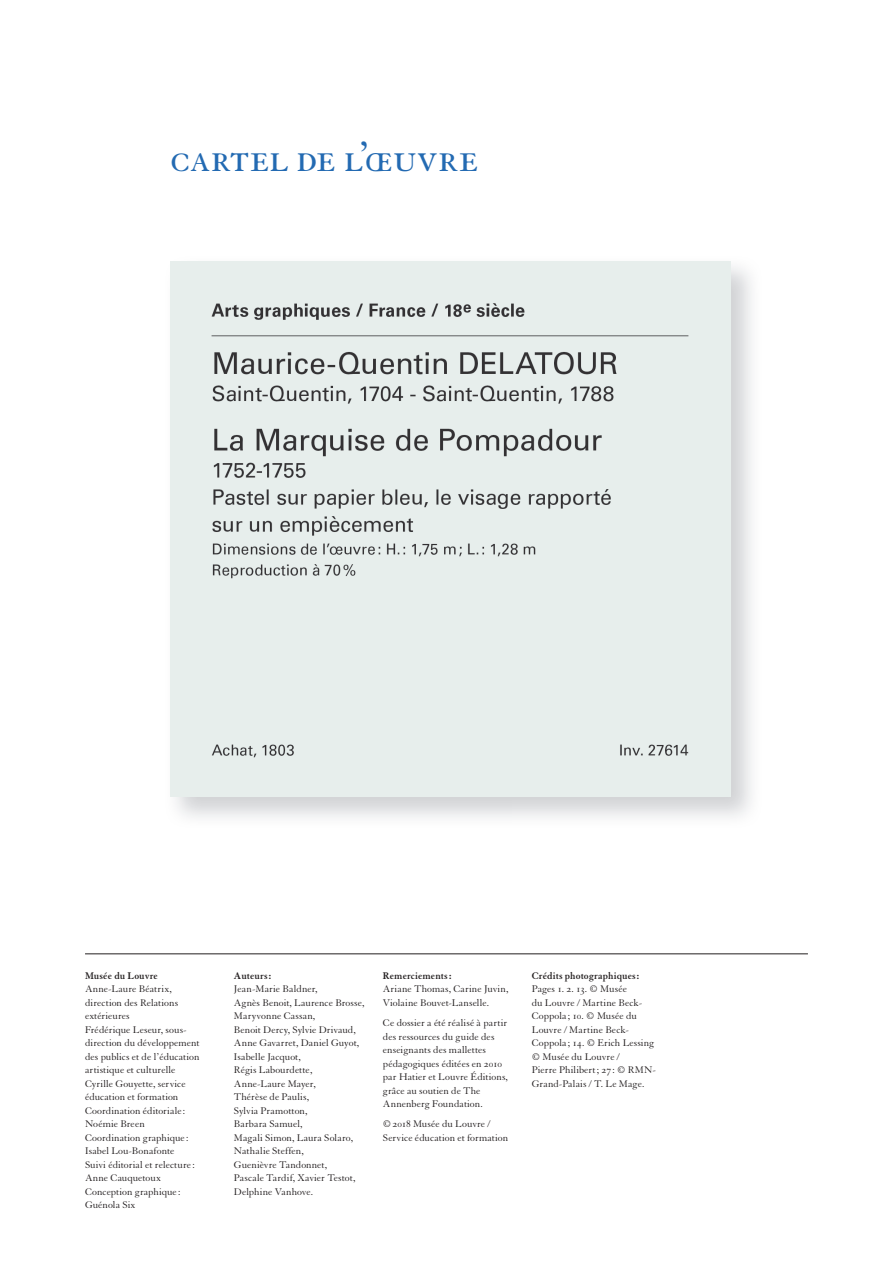
<style>
.page{position:relative;width:893px;height:1263px;background:#fff}
.page>*{position:absolute;margin:0;border:0;box-sizing:border-box;transform-origin:0 0}
.t1{font:45px "Granjon LT Std";letter-spacing:-.005em;color:#236ab2}
.t2{font:10.5px/13.5px "Granjon LT Std";letter-spacing:.01em;color:#231f20}
.t3{font:700 10.5px "Granjon LT Std";letter-spacing:.01em;color:#231f20}
</style>
<div class="page">
<div style="left:170px;top:261px;width:560px;height:536px;background:#e7eeec"></div>
<hr style="left:85px;top:953px;width:723px;height:1px;background:#231f20">
<h1 class="t1" style="left:170px;top:133px;width:310px">cartel de l’œuvre</h1>
<p class="t3" style="left:85px;top:970px;width:74px">Musée du Louvre</p>
<p class="t2" style="left:85px;top:982px;width:116px">Anne-Laure Béatrix, direction des Relations extérieures<br>Frédérique Leseur, sous&shy;direction du développement des publics et de l’éducation artistique et culturelle<br>Cyrille Gouyette, service éducation et formation<br>Coordination éditoriale :<br>Noémie Breen<br>Coordination graphique :<br>Isabel Lou-Bonafonte<br>Suivi éditorial et relecture :<br>Anne Cauquetoux<br>Conception graphique :<br>Guénola Six</p>
<p class="t3" style="left:234px;top:970px;width:39px">Auteurs :</p>
<p class="t2" style="left:234px;top:982px;width:132px">Jean-Marie Baldner,<br>Agnès Benoit, Laurence Brosse,<br>Maryvonne Cassan,<br>Benoit Dercy, Sylvie Drivaud,<br>Anne Gavarret, Daniel Guyot,<br>Isabelle Jacquot,<br>Régis Labourdette,<br>Anne-Laure Mayer,<br>Thérèse de Paulis,<br>Sylvia Pramotton,<br>Barbara Samuel,<br>Magali Simon, Laura Solaro,<br>Nathalie Steffen,<br>Guenièvre Tandonnet,<br>Pascale Tardif, Xavier Testot,<br>Delphine Vanhove.</p>
<p class="t3" style="left:383px;top:970px;width:70px">Remerciements :</p>
<p class="t2" style="left:383px;top:982px;width:127px">Ariane Thomas, Carine Juvin,<br>Violaine Bouvet-Lanselle.</p>
<p class="t2" style="left:383px;top:1016px;width:127px">Ce dossier a été réalisé à partir des ressources du guide des enseignants des mallettes pédagogiques éditées en 2010 par Hatier et Louvre Éditions, grâce au soutien de The<br>Annenberg Foundation.</p>
<p class="t2" style="left:383px;top:1117px;width:127px">© 2018 Musée du Louvre /<br>Service éducation et formation</p>
<p class="t3" style="left:532px;top:970px;width:109px">Crédits photographiques :</p>
<p class="t2" style="left:532px;top:982px;width:126px">Pages 1. 2. 13. © Musée<br>du Louvre / Martine Beck-<br>Coppola ; 10. © Musée du<br>Louvre / Martine Beck-<br>Coppola ; 14. © Erich Lessing © Musée du Louvre /<br>Pierre Philibert ; 27 : © RMN-<br>Grand-Palais / T. Le Mage.</p>
</div>
